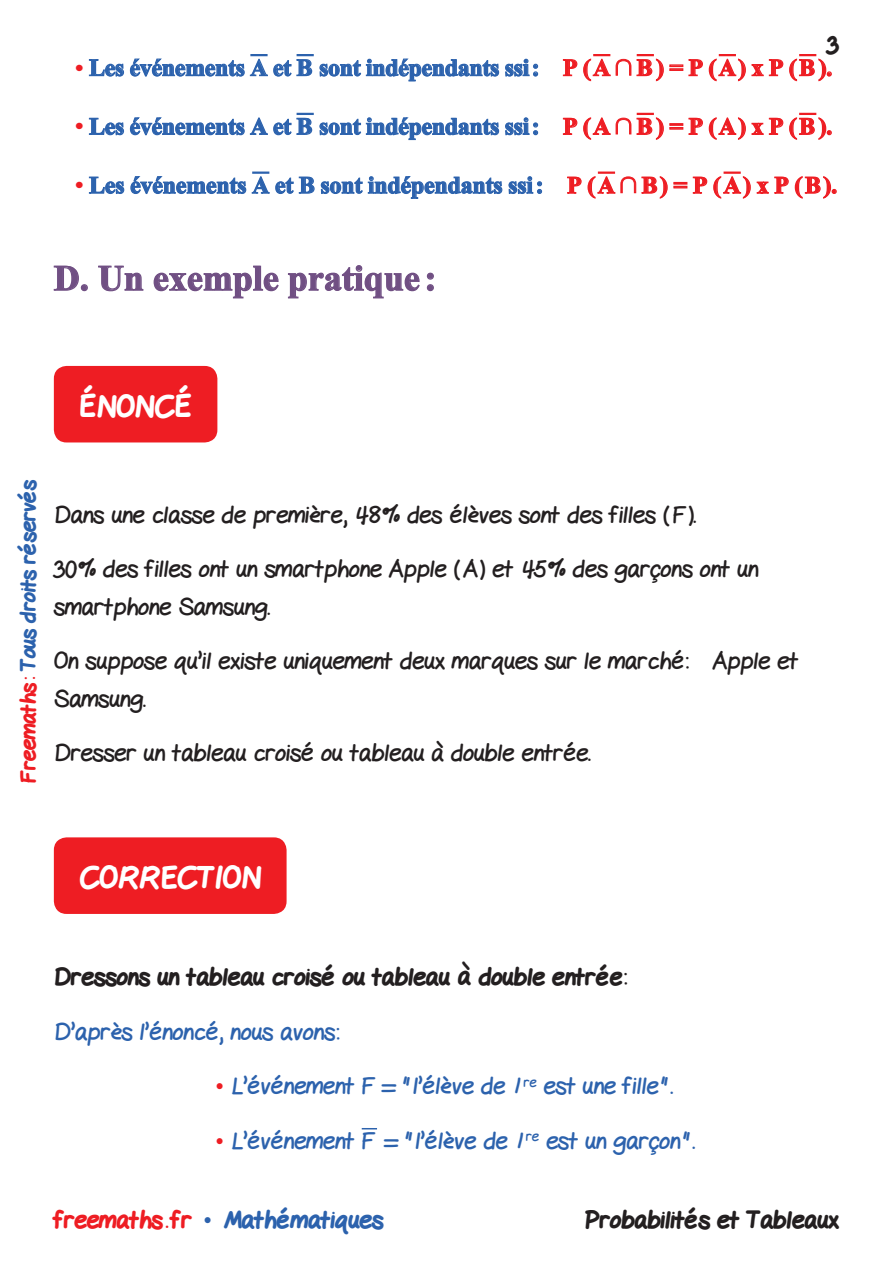
<style>
.page{position:relative;width:893px;height:1263px;background:#fff}
.page>*{position:absolute;margin:0;border:0;box-sizing:border-box;transform-origin:0 0}
.Texte{font:700 36px "Times New Roman";color:#704f83}
.t1{font:800 30px "Gel Pen";color:#fff}
.Texte-2{font:24px/37.5px "Gel Pen";color:#231f20}
.Texte-Times-NR{font:700 24px "Times New Roman";letter-spacing:-.015em;color:#2c62ad}
.Texte-3{font:24px "Gel Pen";color:#2c62ad}
.Sous_titre{font:800 24px "Gel Pen";color:#231f20}
.Texte-Times-NR-2{font:700 24px "Times New Roman";color:#ee1d23}
.t2{font:800 24px "Gel Pen";color:#2c62ad}
.t3{font:800 21px "Gel Pen";letter-spacing:-.01em;color:#2c62ad}
.s1{color:#ee1d23}
.s2{font-family:"Times New Roman";color:#ee1d23}
.s3{font-family:"Times New Roman";font-weight:400}
</style>
<div class="page">
<svg style="left:88px;top:54px;width:451px;height:28px"></svg>
<svg style="left:562px;top:54px;width:102px;height:28px"></svg>
<div style="left:669px;top:64px;width:14px;height:3px;border:1px solid #ee1d23"></div>
<div style="left:669px;top:68px;width:14px;height:3px;border:1px solid #ee1d23"></div>
<svg style="left:688px;top:54px;width:144px;height:28px"></svg>
<svg style="left:88px;top:113px;width:451px;height:28px"></svg>
<svg style="left:562px;top:113px;width:102px;height:27px"></svg>
<div style="left:669px;top:123px;width:14px;height:3px;border:1px solid #ee1d23"></div>
<div style="left:669px;top:127px;width:14px;height:3px;border:1px solid #ee1d23"></div>
<svg style="left:688px;top:113px;width:144px;height:27px"></svg>
<svg style="left:88px;top:172px;width:455px;height:27px"></svg>
<svg style="left:567px;top:172px;width:270px;height:27px"></svg>
<svg style="left:53px;top:265px;width:35px;height:27px"></svg>
<svg style="left:98px;top:265px;width:46px;height:27px"></svg>
<svg style="left:153px;top:265px;width:126px;height:34px"></svg>
<svg style="left:287px;top:265px;width:147px;height:34px"></svg>
<div style="left:54px;top:366px;width:163px;height:76px;background:#ee1d23;border-radius:13px"></div>
<div style="left:54px;top:837px;width:233px;height:77px;background:#ee1d23;border-radius:13px"></div>
<svg style="left:362px;top:1128px;width:15px;height:1px"></svg>
<p class="Sous_titre" style="left:827px;top:27px;width:13px">3</p>
<p class="Texte-Times-NR" style="left:75px;top:51px;width:537px"><span class="s1">•</span> Les événements A et B sont indépendants ssi: <span class="s1">P (A</span></p>
<p class="Texte-Times-NR-2" style="left:637px;top:51px;width:197px">B) = P (A) x P (B).</p>
<p class="Texte-Times-NR" style="left:75px;top:110px;width:537px"><span class="s1">•</span> Les événements A et B sont indépendants ssi: <span class="s1">P (A</span></p>
<p class="Texte-Times-NR-2" style="left:637px;top:110px;width:197px">B) = P (A) x P (B).</p>
<p class="Texte-Times-NR" style="left:75px;top:168px;width:541px"><span class="s1">•</span> Les événements A et B sont indépendants ssi: <span class="s1">P (A</span></p>
<p class="Texte-Times-NR-2" style="left:641px;top:168px;width:197px">B) = P (A) x P (B).</p>
<p class="Texte" style="left:54px;top:253px;width:384px">D. Un exemple pratique :</p>
<p class="t1" style="left:79px;top:385px;width:114px">ÉNONCÉ</p>
<p class="t3" style="left:13px;top:783px;width:305px;rotate:-90deg"><span class="s1">Freemaths:</span> Tous droits réservés</p>
<p class="Texte-2" style="left:54px;top:493px;width:644px">Dans une classe de première, 48% des élèves sont des filles (F).</p>
<p class="Texte-2" style="left:54px;top:547px;width:706px">30% des filles ont un smartphone Apple (A) et 45% des garçons ont un smartphone Samsung.</p>
<p class="Texte-2" style="left:54px;top:639px;width:746px">On suppose qu’il existe uniquement deux marques sur le marché: Apple et<br>Samsung.</p>
<p class="Texte-2" style="left:54px;top:731px;width:538px">Dresser un tableau croisé ou tableau à double entrée.</p>
<p class="t1" style="left:79px;top:856px;width:183px">CORRECTION</p>
<p class="Sous_titre" style="left:54px;top:960px;width:575px">Dressons un tableau croisé ou tableau à double entrée:</p>
<p class="Texte-3" style="left:54px;top:1012px;width:287px">D’après l’énoncé, nous avons:</p>
<p class="Texte-3" style="left:215px;top:1066px;width:459px"><span class="s2">•</span> L’événement F = "l’élève de 1 <sup>re</sup> est une fille ".</p>
<p class="Texte-3" style="left:215px;top:1121px;width:481px"><span class="s2">•</span> L’événement F = "l’élève de 1 <sup>re</sup> est un garçon ".</p>
<p class="t2" style="left:54px;top:1202px;width:331px"><span class="s1">freemaths . fr</span> <span class="s3">•</span> Mathématiques</p>
<p class="Sous_titre" style="left:584px;top:1202px;width:256px">Probabilités et Tableaux</p>
</div>
